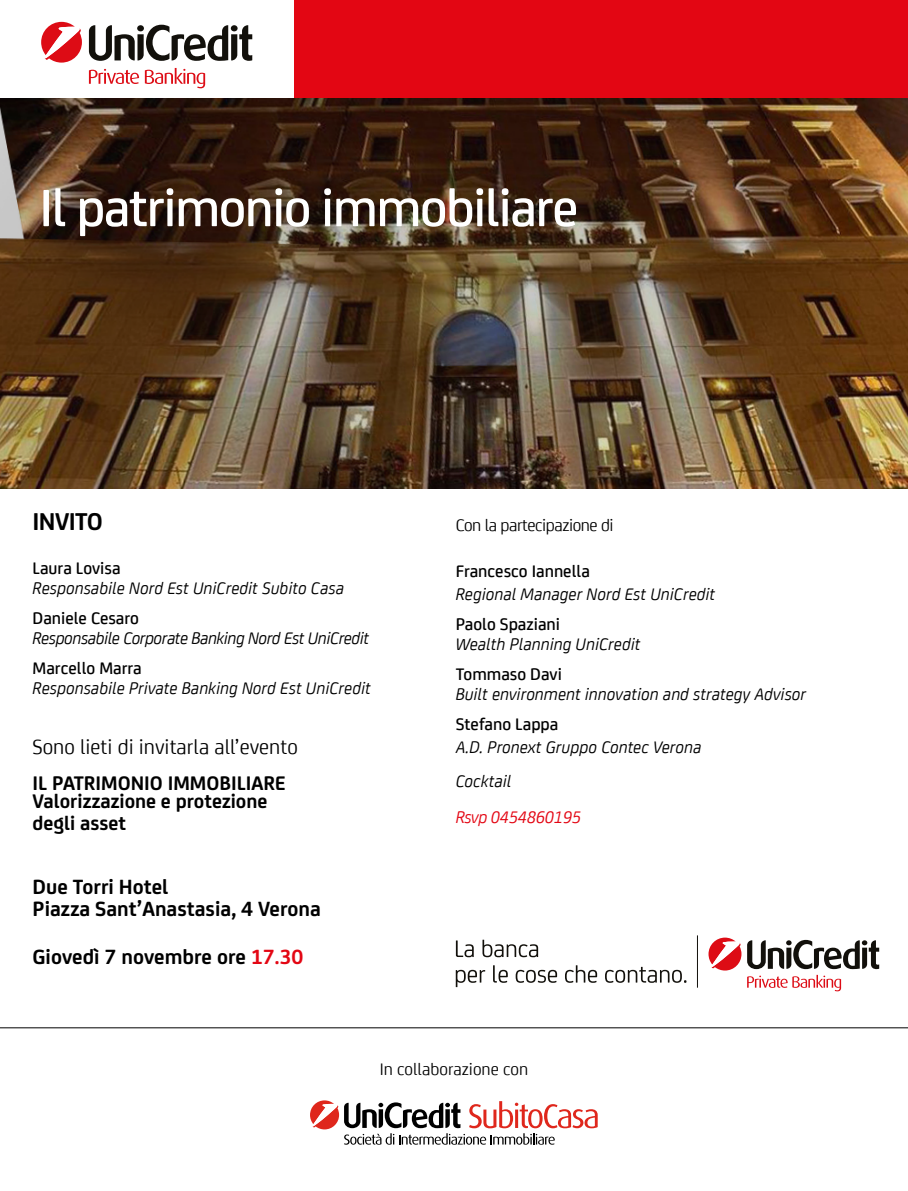
<style>
.page{position:relative;width:908px;height:1191px;background:#fff}
.page>*{position:absolute;margin:0;border:0;box-sizing:border-box;transform-origin:0 0}
.t1{font:500 56px "Uni Credit CY";letter-spacing:-.025em;color:#fff}
.t2{font:700 26px "Uni Credit CY";letter-spacing:-.025em;color:#000}
.t3{font:700 22px/22px "Uni Credit CY";color:#000}
.t4{font:22px "Uni Credit CY";color:#000}
.t5{font:700 21px/18px "Uni Credit CY";color:#000}
.t6{font:italic 18px/34px "Uni Credit CY";color:#000}
.t7{font:500 18px "Uni Credit CY";color:#000}
.t8{font:italic 18px "Uni Credit CY";letter-spacing:-.025em;color:#000}
.t9{font:18px "Uni Credit CY";letter-spacing:-.01em;color:#000}
.t10{font:italic 18px "Uni Credit CY";letter-spacing:-.025em;color:#e30613}
.s1{color:#e30613}
</style>
<div class="page">
<svg style="left:89px;top:25px;width:163px;height:36px"></svg>
<svg style="left:41px;top:22px;width:41px;height:41px"></svg>
<svg style="left:89px;top:69px;width:50px;height:15px"></svg>
<svg style="left:145px;top:68px;width:60px;height:20px"></svg>
<div style="left:294px;top:0;width:613px;height:110px;background:#e30613"></div>
<img style="left:0;top:99px;width:907px;height:390px">
<svg style="left:708px;top:937px;width:170px;height:54px"></svg>
<svg style="left:455px;top:940px;width:18px;height:17px"></svg>
<svg style="left:482px;top:939px;width:56px;height:18px"></svg>
<svg style="left:455px;top:969px;width:30px;height:18px"></svg>
<svg style="left:493px;top:965px;width:14px;height:17px"></svg>
<svg style="left:515px;top:969px;width:42px;height:13px"></svg>
<svg style="left:565px;top:965px;width:32px;height:17px"></svg>
<svg style="left:605px;top:967px;width:81px;height:15px"></svg>
<hr style="left:696px;top:935px;width:1px;height:52px;background:#12100b">
<hr style="left:0;top:1027px;width:907px;height:1px;background:#000">
<svg style="left:310px;top:1100px;width:287px;height:44px"></svg>
<h1 class="t1" style="left:39px;top:167px;width:540px">Il patrimonio immobiliare</h1>
<h2 class="t2" style="left:33px;top:502px;width:72px">INVITO</h2>
<p class="t7" style="left:33px;top:555px;width:89px">Laura Lovisa</p>
<p class="t6" style="left:33px;top:570px;width:313px">Responsabile Nord Est UniCredit Subito Casa</p>
<p class="t7" style="left:33px;top:605px;width:108px">Daniele Cesaro</p>
<p class="t8" style="left:33px;top:625px;width:338px">Responsabile Corporate Banking Nord Est UniCredit</p>
<p class="t7" style="left:33px;top:655px;width:111px">Marcello Marra</p>
<p class="t6" style="left:33px;top:670px;width:339px">Responsabile Private Banking Nord Est UniCredit</p>
<p class="t4" style="left:33px;top:731px;width:267px">Sono lieti di invitarla all’evento</p>
<p class="t5" style="left:33px;top:773px;width:254px">IL PATRIMONIO IMMOBILIARE<br>Valorizzazione e protezione</p>
<p class="t5" style="left:33px;top:813px;width:95px">degli asset</p>
<p class="t3" style="left:33px;top:874px;width:290px">Due Torri Hotel<br>Piazza Sant’Anastasia, 4 Verona</p>
<p class="t3" style="left:33px;top:944px;width:272px">Giovedì 7 novembre ore <span class="s1">17.30</span></p>
<p class="t9" style="left:455px;top:512px;width:159px">Con la partecipazione di</p>
<p class="t7" style="left:455px;top:558px;width:136px">Francesco Iannella</p>
<p class="t6" style="left:455px;top:576px;width:261px">Regional Manager Nord Est UniCredit</p>
<p class="t7" style="left:455px;top:611px;width:106px">Paolo Spaziani</p>
<p class="t6" style="left:455px;top:626px;width:186px">Wealth Planning UniCredit</p>
<p class="t7" style="left:455px;top:661px;width:108px">Tommaso Davi</p>
<p class="t6" style="left:455px;top:676px;width:352px">Built environment innovation and strategy Advisor</p>
<p class="t7" style="left:455px;top:711px;width:104px">Stefano Lappa</p>
<p class="t6" style="left:455px;top:729px;width:247px">A.D. Pronext Gruppo Contec Verona<br>Cocktail</p>
<p class="t10" style="left:455px;top:805px;width:127px">Rsvp 0454860195</p>
<p class="t9" style="left:379px;top:1056px;width:150px">In collaborazione con</p>
</div>
